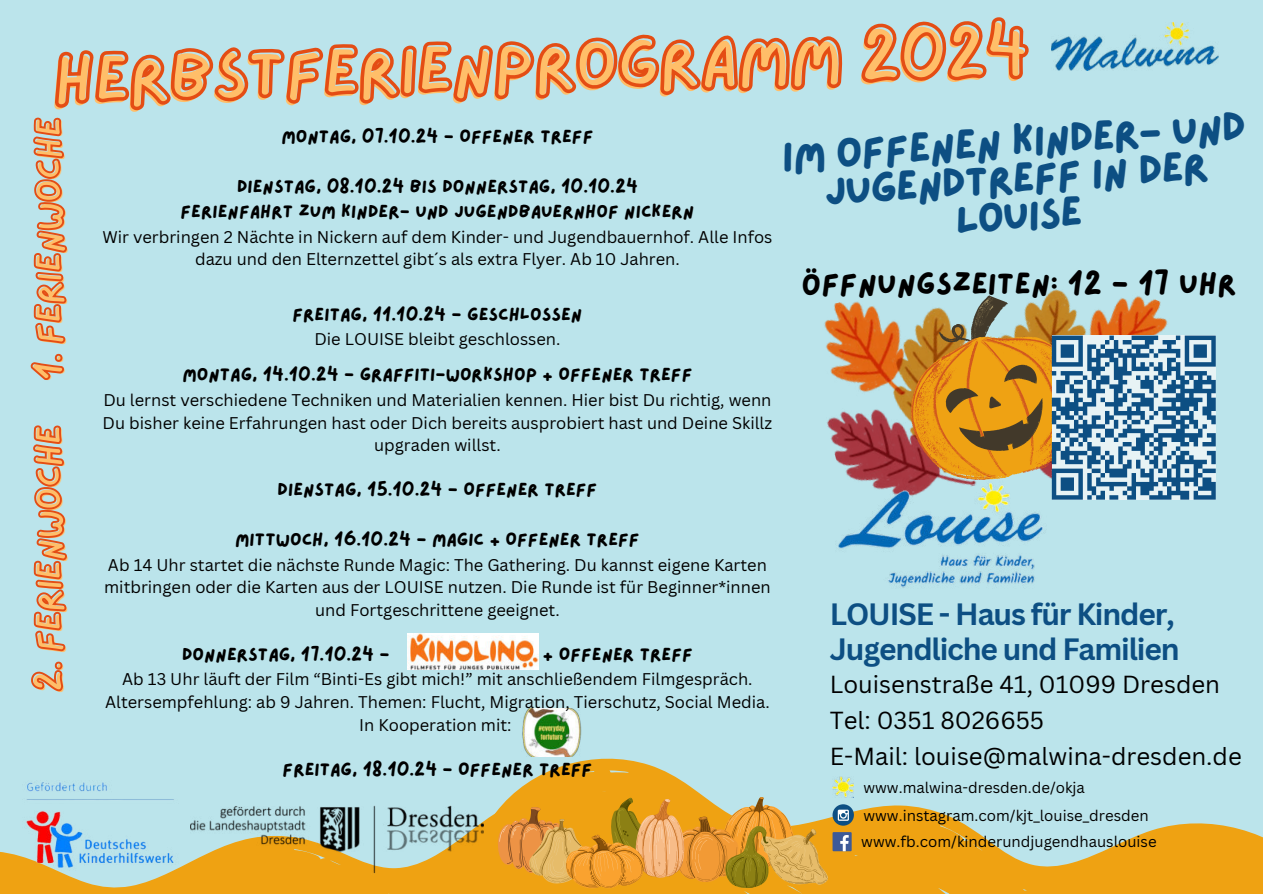
<style>
.page{position:relative;width:1263px;height:894px;background:#fff}
.page>*{position:absolute;margin:0;border:0;box-sizing:border-box;transform-origin:0 0}
.t1{font:69px "Lazydog";color:#ffbe69}
.t2{font:42px/37px "Lazydog";color:#0d4f83;text-align:center}
.t3{font:37.5px "Lazydog";letter-spacing:-.04em;color:#ffbe69}
.t4{font:30.6px "Lazydog";color:#000}
.t5{font:700 30px/34.8px "Canva Sans";letter-spacing:-.04em;color:#0d4f83}
.t6{font:24px/36px "Canva Sans";color:#000}
.t7{font:18px/25px "Lazydog";color:#000;text-align:center}
.t8{font:16.5px/22.5px "Canva Sans";color:#000;text-align:center}
.t9{font:15px "Canva Sans";color:#000}
.s1{color:rgb(0 0 0/0)}
</style>
<div class="page">
<div style="left:0;top:0;width:1263px;height:893px;background:#bbe4eb"></div>
<svg style="left:530px;top:756px;width:733px;height:137px"></svg>
<svg style="left:0;top:779px;width:690px;height:114px"></svg>
<svg style="left:55px;top:17px;width:974px;height:94px"></svg>
<img style="left:1052px;top:23px;width:166px;height:47px">
<img style="left:190px;top:804px;width:294px;height:89px">
<svg style="left:832px;top:804px;width:22px;height:21px"></svg>
<svg style="left:838px;top:809px;width:11px;height:11px"></svg>
<div style="left:832px;top:831px;width:20px;height:20px;background:#3d5a98"></div>
<svg style="left:840px;top:835px;width:9px;height:16px"></svg>
<img style="left:832px;top:776px;width:22px;height:21px">
<img style="left:824px;top:301px;width:87px;height:173px">
<img style="left:838px;top:474px;width:205px;height:114px">
<img style="left:10px;top:779px;width:180px;height:102px">
<img style="left:407px;top:633px;width:132px;height:36px">
<img style="left:522px;top:708px;width:59px;height:48px">
<svg style="left:497px;top:796px;width:332px;height:93px;background:#dda23e"></svg>
<img style="left:953px;top:289px;width:240px;height:220px">
<svg style="left:911px;top:295px;width:305px;height:204px;background:#a29a7e"></svg>
<svg style="left:30px;top:117px;width:37px;height:575px"></svg>
<h1 class="t1" style="left:49px;top:40px;width:980px;rotate:-2deg">H<span class="s1">E</span>RBSTFERIENPROGRAMM 2024</h1>
<h2 class="t2" style="left:780px;top:137px;width:467px;rotate:-4deg">IM OFFENEN KINDER- UND<br>JUGENDTREFF IN DER<br>LOUISE</h2>
<h3 class="t3" style="left:25px;top:382px;width:265px;rotate:-90deg">1. FERIENWOCHE</h3>
<p class="t7" style="left:281px;top:123px;width:313px">MONTAG, 07.10.24 - OFFENER TREFF</p>
<p class="t7" style="left:181px;top:173px;width:515px">DIENSTAG, 08.10.24 BIS DONNERSTAG, 10.10.24<br>FERIENFAHRT ZUM KINDER- UND JUGENDBAUERNHOF NICKERN</p>
<p class="t8" style="left:102px;top:225px;width:672px">Wir verbringen 2 Nächte in Nickern auf dem Kinder- und Jugendbauernhof. Alle Infos dazu und den Elternzettel gibt´s als extra Flyer. Ab 10 Jahren.</p>
<p class="t7" style="left:293px;top:301px;width:291px">FREITAG, 11.10.24 - GESCHLOSSEN</p>
<p class="t8" style="left:314px;top:328px;width:248px">Die LOUISE bleibt geschlossen.</p>
<p class="t7" style="left:182px;top:361px;width:511px">MONTAG, 14.10.24 - GRAFFITI-WORKSHOP + OFFENER TREFF</p>
<p class="t8" style="left:103px;top:389px;width:671px">Du lernst verschiedene Techniken und Materialien kennen. Hier bist Du richtig, wenn<br>Du bisher keine Erfahrungen hast oder Dich bereits ausprobiert hast und Deine Skillz upgraden willst.</p>
<p class="t7" style="left:277px;top:476px;width:321px">DIENSTAG, 15.10.24 - OFFENER TREFF</p>
<p class="t7" style="left:235px;top:526px;width:406px">MITTWOCH, 16.10.24 - MAGIC + OFFENER TREFF</p>
<p class="t8" style="left:104px;top:553px;width:668px">Ab 14 Uhr startet die nächste Runde Magic: The Gathering. Du kannst eigene Karten mitbringen oder die Karten aus der LOUISE nutzen. Die Runde ist für Beginner*innen und Fortgeschrittene geeignet.</p>
<p class="t7" style="left:182px;top:640px;width:209px">DONNERSTAG, 17.10.24 -</p>
<p class="t7" style="left:543px;top:640px;width:151px">+ OFFENER TREFF</p>
<p class="t8" style="left:105px;top:668px;width:666px">Ab 13 Uhr läuft der Film &lt;Binti-Es gibt mich!= mit anschließendem Filmgespräch.<br>Altersempfehlung: ab 9 Jahren. Themen: Flucht, Migration, Tierschutz, Social Media.<br>In Kooperation mit:</p>
<p class="t7" style="left:283px;top:755px;width:311px">FREITAG, 18.10.24 - OFFENER TREFF</p>
<h3 class="t4" style="left:802px;top:263px;width:437px">ÖFFNUNGSZEITEN: 12 - 17 UHR</h3>
<h3 class="t3" style="left:25px;top:693px;width:269px;rotate:-90deg">2. FERIENWOCHE</h3>
<h3 class="t5" style="left:830px;top:597px;width:352px">LOUISE - Haus für Kinder,<br>Jugendliche und Familien</h3>
<h3 class="t6" style="left:830px;top:666px;width:414px">Louisenstraße 41, 01099 Dresden<br>Tel: 0351 8026655<br>E-Mail: louise@malwina-dresden.de</h3>
<p class="t9" style="left:863px;top:778px;width:223px">www.malwina-dresden.de/okja</p>
<p class="t9" style="left:861px;top:832px;width:297px">www.fb.com/kinderundjugendhauslouise</p>
<p class="t9" style="left:863px;top:806px;width:287px">www.instagram.com/kjt_louise_dresden</p>
</div>
